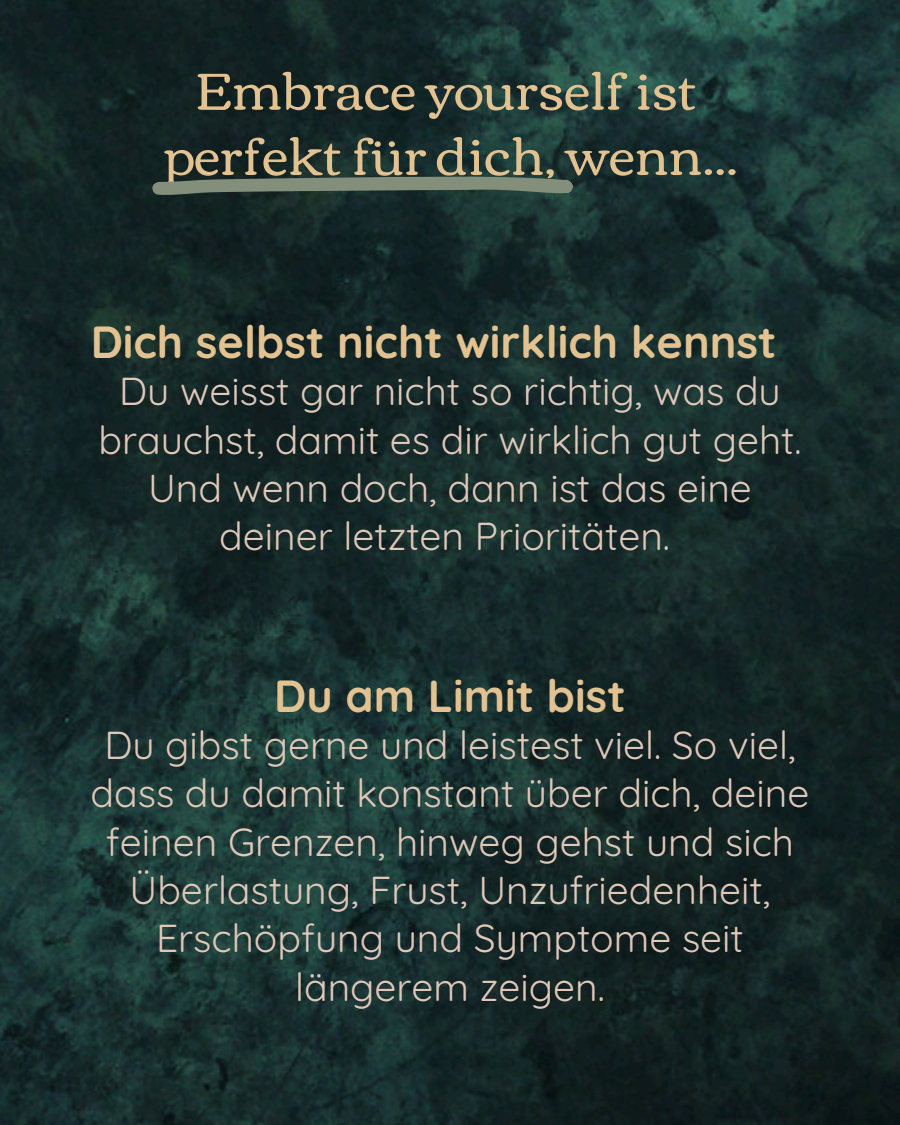
<style>
.page{position:relative;width:900px;height:1125px;background:#fff}
.page>*{position:absolute;margin:0;border:0;box-sizing:border-box;transform-origin:0 0}
.t1{font:52.5px/65.2px "Corben";color:#e3c292;text-align:center}
.t2{font:700 45px "Quicksand";color:#e3c292}
.t3{font:39px/48.3px "Quicksand";color:#dfc8ba;text-align:center}
</style>
<div class="page">
<img style="left:0;top:0;width:900px;height:1125px">
<svg style="left:152px;top:177px;width:421px;height:18px;background:#657465"></svg>
<h2 class="t1" style="left:164px;top:59px;width:575px">Embrace yourself ist perfekt für dich, wenn...</h2>
<h1 class="t2" style="left:91px;top:313px;width:688px">Dich selbst nicht wirklich kennst</h1>
<p class="t3" style="left:98px;top:366px;width:705px">Du weisst gar nicht so richtig, was du brauchst, damit es dir wirklich gut geht.<br>Und wenn doch, dann ist das eine deiner letzten Prioritäten.</p>
<p class="t2" style="left:274px;top:667px;width:353px">Du am Limit bist</p>
<h2 class="t3" style="left:90px;top:720px;width:720px">Du gibst gerne und leistest viel. So viel, dass du damit konstant über dich, deine feinen Grenzen, hinweg gehst und sich Überlastung, Frust, Unzufriedenheit, Erschöpfung und Symptome seit längerem zeigen.</h2>
</div>
